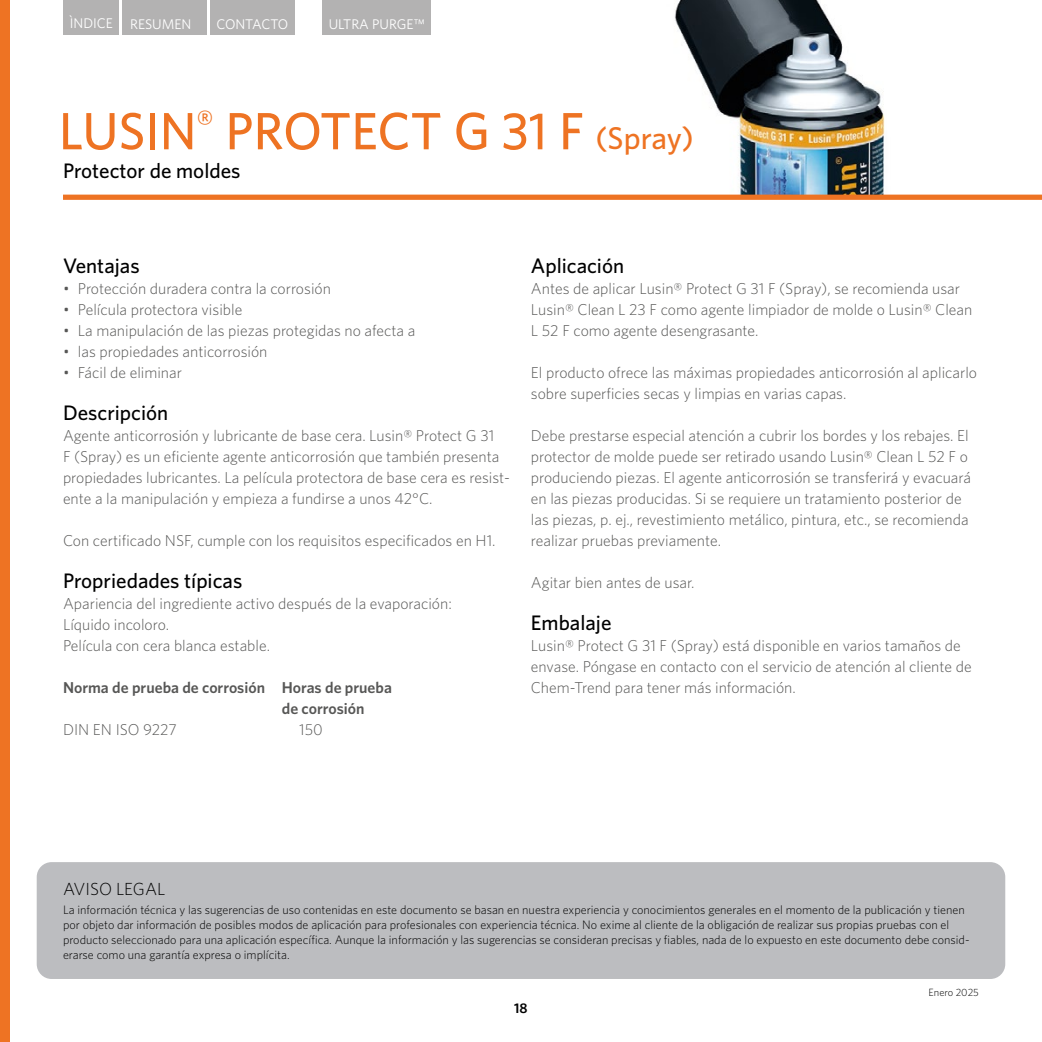
<style>
.page{position:relative;width:1042px;height:1042px;background:#fff}
.page>*{position:absolute;margin:0;border:0;box-sizing:border-box;transform-origin:0 0}
.t1{font:500 52.5px "Whitney";color:#ee7323}
.t2{font:500 21px "Whitney";color:#000}
.t3{font:300 17.5px "Whitney";color:#000}
.t4{font:300 15.75px/21px "Whitney";color:#575756}
.t5{font:600 15.75px/21px "Whitney";color:#575756}
.t6{font:14px "Whitney";color:#fff}
.t7{font:14px "Whitney";letter-spacing:-.025em;color:#fff}
.t8{font:600 14px "Whitney";color:#000}
.t9{font:300 12.25px/14.7px "Whitney";color:#000}
.t10{font:300 10.5px "Whitney";color:#000}
.s1{font-size:31.5px}
</style>
<div class="page">
<div style="left:0;top:0;width:10px;height:1042px;background:#ee7323"></div>
<div style="left:37px;top:862px;width:968px;height:117px;background:#bcbdc0;border-radius:15px"></div>
<div style="left:64px;top:0;width:55px;height:35px;background:#b3b2b2"></div>
<div style="left:122px;top:0;width:85px;height:35px;background:#b3b2b2"></div>
<div style="left:210px;top:0;width:85px;height:35px;background:#b3b2b2"></div>
<div style="left:322px;top:0;width:109px;height:35px;background:#b3b2b2"></div>
<img style="left:662px;top:0;width:380px;height:195px">
<div style="left:63px;top:195px;width:979px;height:5px;background:#ee7323"></div>
<p class="t6" style="left:70px;top:14px;width:123px">ÌNDICE RESUMEN</p>
<p class="t7" style="left:216px;top:15px;width:74px">CONTACTO</p>
<p class="t6" style="left:329px;top:15px;width:98px">ULTRA PURGE™</p>
<h1 class="t1" style="left:59px;top:96px;width:636px">LUSIN<sup>®</sup> PROTECT G 31 F <span class="s1">(Spray)</span></h1>
<h2 class="t2" style="left:63px;top:157px;width:179px">Protector de moldes</h2>
<h2 class="t2" style="left:63px;top:252px;width:78px">Ventajas</h2>
<p class="t4" style="left:63px;top:278px;width:269px">• Protección duradera contra la corrosión</p>
<p class="t4" style="left:63px;top:299px;width:181px">• Película protectora visible</p>
<p class="t4" style="left:63px;top:320px;width:354px">• La manipulación de las piezas protegidas no afecta a</p>
<p class="t4" style="left:63px;top:341px;width:206px">• las propiedades anticorrosión</p>
<p class="t4" style="left:63px;top:362px;width:120px">• Fácil de eliminar</p>
<h2 class="t2" style="left:63px;top:399px;width:107px">Descripción</h2>
<p class="t4" style="left:63px;top:425px;width:448px">Agente anticorrosión y lubricante de base cera. Lusin® Protect G 31<br>F (Spray) es un eficiente agente anticorrosión que también presenta propiedades lubricantes. La película protectora de base cera es resist&shy;ente a la manipulación y empieza a fundirse a unos 42°C.</p>
<p class="t4" style="left:63px;top:530px;width:434px">Con certificado NSF, cumple con los requisitos especificados en H1.</p>
<h2 class="t2" style="left:63px;top:567px;width:181px">Propriedades típicas</h2>
<p class="t4" style="left:63px;top:593px;width:390px">Apariencia del ingrediente activo después de la evaporación:<br>Líquido incoloro.<br>Película con cera blanca estable.</p>
<p class="t5" style="left:282px;top:677px;width:112px;text-indent:-219px">Norma de prueba de corrosión Horas de prueba de corrosión</p>
<p class="t4" style="left:63px;top:718px;width:115px">DIN EN ISO 9227</p>
<p class="t4" style="left:299px;top:718px;width:25px">150</p>
<h2 class="t2" style="left:531px;top:252px;width:95px">Aplicación</h2>
<p class="t4" style="left:531px;top:278px;width:443px">Antes de aplicar Lusin® Protect G 31 F (Spray), se recomienda usar<br>Lusin® Clean L 23 F como agente limpiador de molde o Lusin® Clean<br>L 52 F como agente desengrasante.</p>
<p class="t4" style="left:531px;top:362px;width:448px">El producto ofrece las máximas propiedades anticorrosión al aplicarlo sobre superficies secas y limpias en varias capas.</p>
<p class="t4" style="left:531px;top:425px;width:442px">Debe prestarse especial atención a cubrir los bordes y los rebajes. El protector de molde puede ser retirado usando Lusin® Clean L 52 F o produciendo piezas. El agente anticorrosión se transferirá y evacuará en las piezas producidas. Si se requiere un tratamiento posterior de las piezas, p. ej., revestimiento metálico, pintura, etc., se recomienda realizar pruebas previamente.</p>
<p class="t4" style="left:531px;top:572px;width:165px">Agitar bien antes de usar.</p>
<h2 class="t2" style="left:531px;top:609px;width:82px">Embalaje</h2>
<p class="t4" style="left:531px;top:635px;width:442px">Lusin® Protect G 31 F (Spray) está disponible en varios tamaños de envase. Póngase en contacto con el servicio de atención al cliente de<br>Chem-Trend para tener más información.</p>
<p class="t3" style="left:63px;top:877px;width:104px">AVISO LEGAL</p>
<p class="t9" style="left:63px;top:902px;width:908px">La información técnica y las sugerencias de uso contenidas en este documento se basan en nuestra experiencia y conocimientos generales en el momento de la publicación y tienen por objeto dar información de posibles modos de aplicación para profesionales con experiencia técnica. No exime al cliente de la obligación de realizar sus propias pruebas con el producto seleccionado para una aplicación específica. Aunque la información y las sugerencias se consideran precisas y fiables, nada de lo expuesto en este documento debe consid&shy;erarse como una garantía expresa o implícita.</p>
<p class="t8" style="left:514px;top:998px;width:15px">18</p>
<p class="t10" style="left:928px;top:985px;width:52px">Enero 2025</p>
</div>
